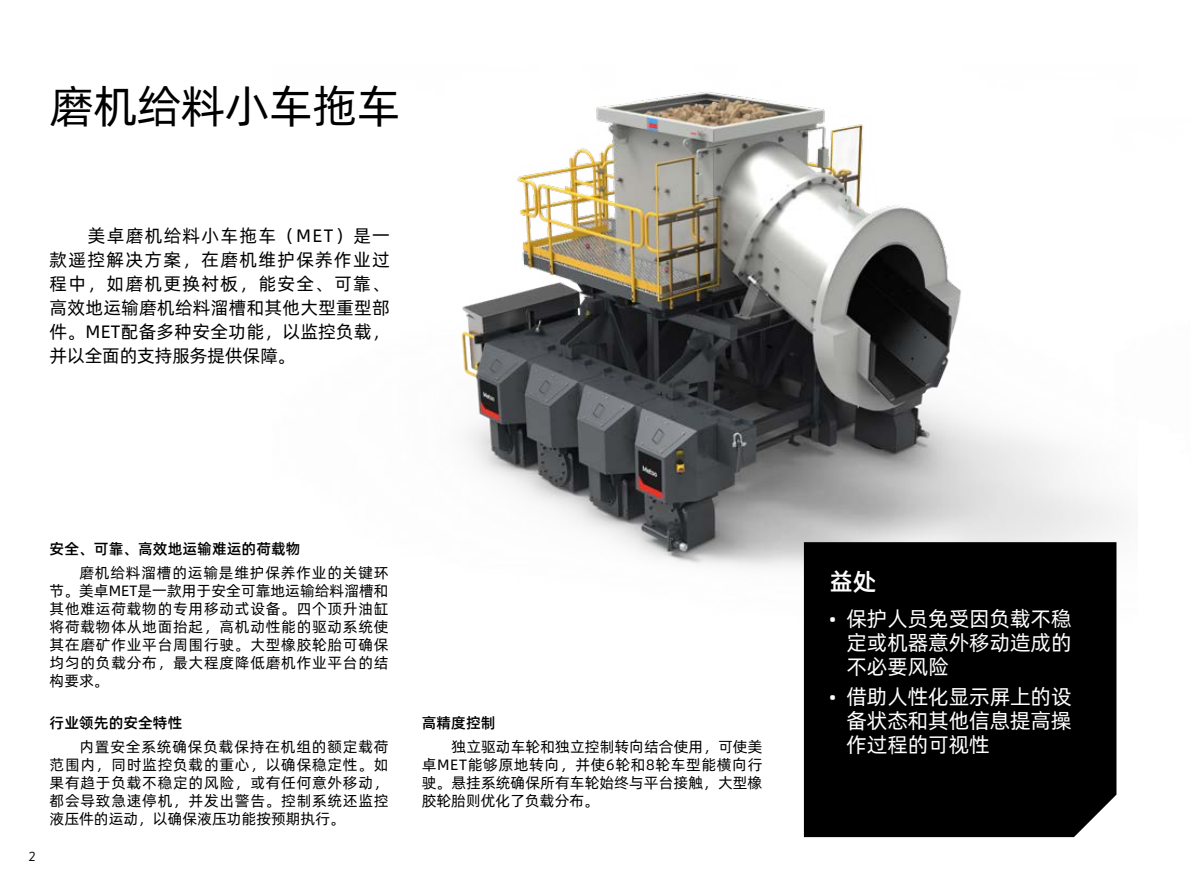
<style>
.page{position:relative;width:1191px;height:893px;background:#fff}
.page>*{position:absolute;margin:0;border:0;box-sizing:border-box;transform-origin:0 0}
.t1{font:45px "Alibaba Pu Hui Ti 2 55 Regular";letter-spacing:-.01em;color:#000}
.t2{font:700 24px "Alibaba Pu Hui Ti 2 75 Semi";color:#fff}
.t3{font:21px/24px "Alibaba Pu Hui Ti 2 55 Regular";letter-spacing:-.01em;color:#fff;text-align:justify}
.t4{font:18px/24px "Alibaba Pu Hui Ti 2 55 Regular";letter-spacing:.01em;color:#000;text-align:justify}
.t5{font:15px/18px "Alibaba Pu Hui Ti 2 55 Regular";letter-spacing:.045em;color:#000;text-align:justify}
.t6{font:700 15px "Alibaba Pu Hui Ti 2 75 Semi";color:#000}
.t7{font:300 13.5px "GT Eesti LC Text";color:#000}
</style>
<div class="page">
<img style="left:461px;top:91px;width:656px;height:539px">
<div style="left:804px;top:542px;width:312px;height:295px;background:#000"></div>
<img style="left:1114px;top:118px;width:5px;height:423px">
<h1 class="t1" style="left:50px;top:72px;width:353px">磨机给料小车拖车</h1>
<p class="t4" style="left:50px;top:222px;width:342px;text-indent:38px">美卓磨机给料小车拖车（MET）是一款遥控解决方案，在磨机维护保养作业过程中，如磨机更换衬板，能安全、可靠、高效地运输磨机给料溜槽和其他大型重型部件。MET配备多种安全功能，以监控负载，并以全面的支持服务提供保障。</p>
<p class="t7" style="left:29px;top:849px;width:8px">2</p>
<p class="t6" style="left:50px;top:537px;width:252px">安全、可靠、高效地运输难运的荷载物</p>
<p class="t5" style="left:50px;top:563px;width:341px;text-indent:30px">磨机给料溜槽的运输是维护保养作业的关键环节。美卓MET是一款用于安全可靠地运输给料溜槽和其他难运荷载物的专用移动式设备。四个顶升油缸将荷载物体从地面抬起，高机动性能的驱动系统使其在磨矿作业平台周围行驶。大型橡胶轮胎可确保均匀的负载分布，最大程度降低磨机作业平台的结构要求。</p>
<p class="t6" style="left:50px;top:711px;width:134px">行业领先的安全特性</p>
<p class="t5" style="left:50px;top:737px;width:340px;text-indent:30px">内置安全系统确保负载保持在机组的额定载荷范围内，同时监控负载的重心，以确保稳定性。如果有趋于负载不稳定的风险，或有任何意外移动，都会导致急速停机，并发出警告。控制系统还监控液压件的运动，以确保液压功能按预期执行。</p>
<p class="t6" style="left:422px;top:711px;width:75px">高精度控制</p>
<p class="t5" style="left:422px;top:737px;width:342px;text-indent:30px">独立驱动车轮和独立控制转向结合使用，可使美卓MET能够原地转向，并使6轮和8轮车型能横向行驶。悬挂系统确保所有车轮始终与平台接触，大型橡胶轮胎则优化了负载分布。</p>
<h2 class="t2" style="left:829px;top:563px;width:48px">益处</h2>
<h3 class="t3" style="left:846px;top:605px;width:227px;text-indent:-17px">• 保护人员免受因负载不稳定或机器意外移动造成的不必要风险</h3>
<h3 class="t3" style="left:846px;top:683px;width:227px;text-indent:-17px">• 借助人性化显示屏上的设备状态和其他信息提高操作过程的可视性</h3>
</div>
